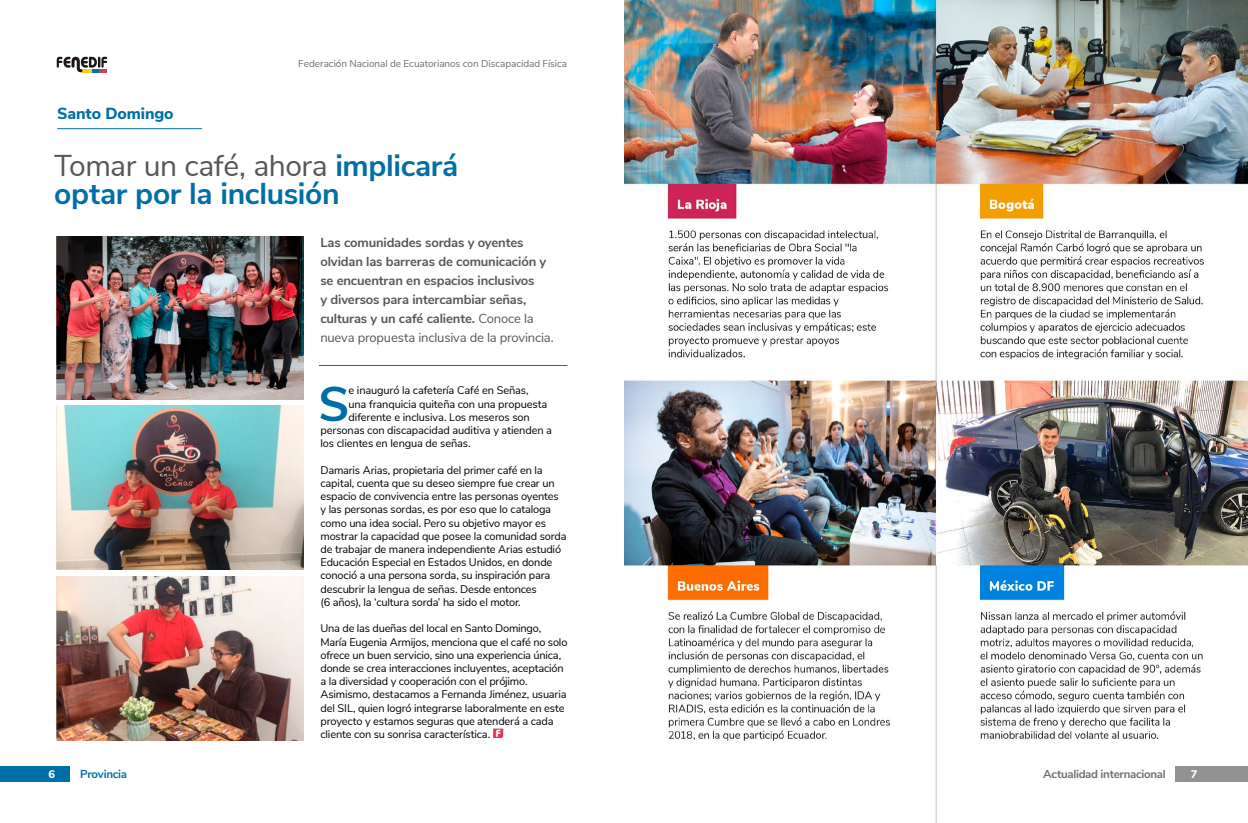
<style>
.page{position:relative;width:1248px;height:823px;background:#fff}
.page>*{position:absolute;margin:0;border:0;box-sizing:border-box;transform-origin:0 0}
.t1{font:700 48.4px "Nunito Sans";color:#006ea7}
.t2{font:700 30px/28px "Nunito Sans";letter-spacing:-.01em;color:#006ea7}
.t3{font:800 16px "Nunito Sans";letter-spacing:-.005em;color:#006ea7}
.t4{font:700 13px/19px "Nunito Sans";letter-spacing:-.01em;color:#575756}
.t5{font:700 11.5px "Nunito Sans";letter-spacing:-.025em;color:#706f6f}
.t6{font:700 11.5px "Nunito Sans";letter-spacing:-.025em;color:#006ea7}
.t7{font:11px/13.2px "Nunito Sans";letter-spacing:-.015em;color:#000}
.t8{font:800 11px "Nunito Sans";color:#fff}
.t9{font:10px "Nunito Sans";letter-spacing:-.005em;color:#706f6f}
.s1{font-weight:400;color:#575756}
.s2{font-weight:400}
</style>
<div class="page">
<div style="left:0;top:765px;width:70px;height:16px;background:#006ea7"></div>
<svg style="left:57px;top:57px;width:50px;height:15px"></svg>
<img style="left:624px;top:0;width:623px;height:822px">
<div style="left:1175px;top:765px;width:72px;height:16px;background:#929292"></div>
<hr style="left:319px;top:365px;width:248px;height:1px;background:#006ea7">
<svg style="left:493px;top:728px;width:11px;height:10px"></svg>
<img style="left:57px;top:576px;width:246px;height:164px">
<img style="left:57px;top:405px;width:246px;height:164px">
<img style="left:57px;top:236px;width:246px;height:163px">
<hr style="left:57px;top:128px;width:145px;height:1px;background:#006ea7">
<h3 class="t3" style="left:57px;top:101px;width:118px">Santo Domingo</h3>
<p class="t9" style="left:298px;top:56px;width:270px">Federación Nacional de Ecuatorianos con Discapacidad Física</p>
<h2 class="t2" style="left:54px;top:150px;width:405px"><span class="s1">Tomar un café, ahora</span> implicará optar por la inclusión</h2>
<p class="t4" style="left:320px;top:232px;width:235px">Las comunidades sordas y oyentes olvidan las barreras de comunicación y se encuentran en espacios inclusivos<br>y diversos para intercambiar señas, culturas y un café caliente. <span class="s2">Conoce la nueva propuesta inclusiva de la provincia.</span></p>
<p class="t8" style="left:48px;top:765px;width:8px">6</p>
<p class="t6" style="left:80px;top:765px;width:48px">Provincia</p>
<h1 class="t1" style="left:318px;top:368px;width:32px">S</h1>
<p class="t7" style="left:348px;top:383px;width:182px">e inauguró la cafetería Café en Señas,</p>
<p class="t7" style="left:348px;top:396px;width:200px">una franquicia quiteña con una propuesta</p>
<p class="t7" style="left:348px;top:409px;width:183px">diferente e inclusiva. Los meseros son</p>
<p class="t7" style="left:320px;top:422px;width:233px">personas con discapacidad auditiva y atienden a</p>
<p class="t7" style="left:320px;top:436px;width:152px">los clientes en lengua de señas.</p>
<p class="t7" style="left:320px;top:462px;width:247px">Damaris Arias, propietaria del primer café en la capital, cuenta que su deseo siempre fue crear un espacio de convivencia entre las personas oyentes y las personas sordas, es por eso que lo cataloga como una idea social. Pero su objetivo mayor es mostrar la capacidad que posee la comunidad sorda de trabajar de manera independiente Arias estudió Educación Especial en Estados Unidos, en donde conoció a una persona sorda, su inspiración para descubrir la lengua de señas. Desde entonces<br>(6 años), la ‘cultura sorda’ ha sido el motor.</p>
<p class="t7" style="left:320px;top:620px;width:248px">Una de las dueñas del local en Santo Domingo, María Eugenia Armijos, menciona que el café no solo ofrece un buen servicio, sino una experiencia única, donde se crea interacciones incluyentes, aceptación a la diversidad y cooperación con el prójimo.<br>Asimismo, destacamos a Fernanda Jiménez, usuaria del SIL, quien logró integrarse laboralmente en este proyecto y estamos seguras que atenderá a cada cliente con su sonrisa característica.</p>
<p class="t5" style="left:1043px;top:765px;width:124px">Actualidad internacional</p>
<p class="t8" style="left:1190px;top:765px;width:8px">7</p>
</div>
